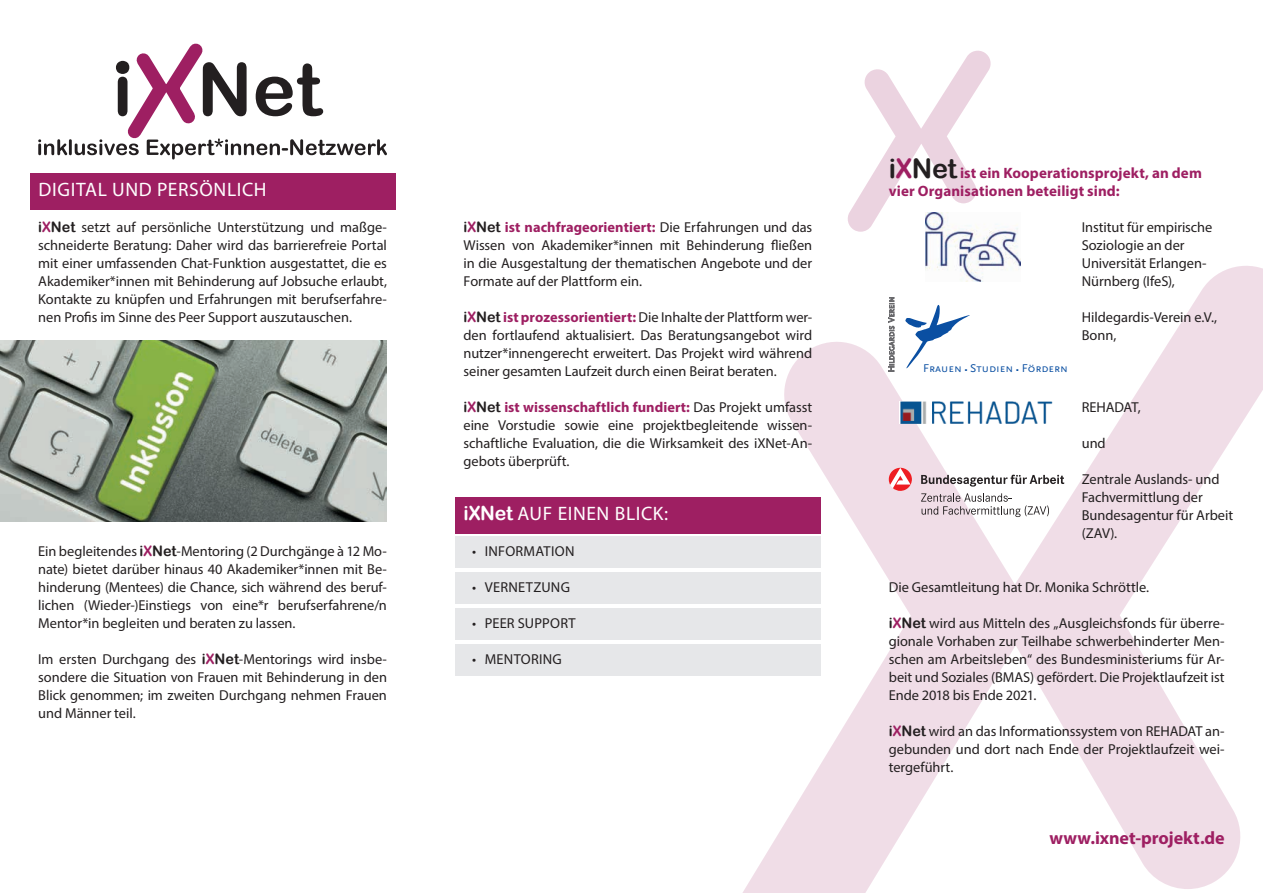
<style>
.page{position:relative;width:1263px;height:893px;background:#fff}
.page>*{position:absolute;margin:0;border:0;box-sizing:border-box;transform-origin:0 0}
.t1{font:19.5px "Myriad Pro";letter-spacing:.03em;color:#fff}
.t2{font:700 18px "Myriad Pro";letter-spacing:-.005em;color:#9e1f62}
.t3{font:700 15px/18px "Myriad Pro";letter-spacing:.005em;color:#9e1f62}
.t4{font:14.4px/18px "Myriad Pro";color:#231f20;text-align:justify}
.t5{font:14.4px "Myriad Pro";letter-spacing:.02em;color:#231f20}
.t6{font:11.7px "Scala Sans Caps";color:#0a4fa2}
.s1{font-family:"Arial Rounded MT Bold"}
.s2{font-family:"Arial Rounded MT Bold";color:#9e1f62}
.s3{font-weight:700;color:#9e1f62}
.s4{font-family:"Arial Rounded MT Bold";font-weight:400;font-size:27px;color:#231f20}
.s5{font-family:"Arial Rounded MT Bold";font-weight:400;font-size:27px}
</style>
<div class="page">
<svg style="left:847px;top:50px;width:144px;height:182px"></svg>
<svg style="left:714px;top:264px;width:549px;height:629px"></svg>
<div style="left:455px;top:497px;width:366px;height:36px;background:#9e1f62"></div>
<div style="left:455px;top:537px;width:366px;height:31px;background:#e6e7e9"></div>
<div style="left:455px;top:573px;width:366px;height:31px;background:#e6e7e9"></div>
<div style="left:455px;top:609px;width:366px;height:31px;background:#e6e7e9"></div>
<div style="left:455px;top:645px;width:366px;height:31px;background:#e6e7e9"></div>
<svg style="left:889px;top:297px;width:80px;height:75px"></svg>
<svg style="left:921px;top:475px;width:143px;height:12px"></svg>
<svg style="left:889px;top:468px;width:23px;height:23px"></svg>
<svg style="left:921px;top:493px;width:128px;height:24px"></svg>
<div style="left:30px;top:173px;width:365px;height:36px;background:#9e1f62"></div>
<img style="left:0;top:340px;width:387px;height:181px">
<svg style="left:38px;top:44px;width:349px;height:115px"></svg>
<img style="left:899px;top:402px;width:155px;height:21px">
<img style="left:926px;top:213px;width:94px;height:68px">
<h1 class="t1" style="left:38px;top:177px;width:230px">DIGITAL UND PERSÖNLICH</h1>
<p class="t4" style="left:38px;top:218px;width:350px"><span class="s1">i</span><span class="s2">X</span><span class="s1">Net</span> setzt auf persönliche Unterstützung und maßge&shy;schneiderte Beratung: Daher wird das barrierefreie Portal mit einer umfassenden Chat-Funktion ausgestattet, die es Akademiker*innen mit Behinderung auf Jobsuche erlaubt, Kontakte zu knüpfen und Erfahrungen mit berufserfahre&shy;nen Profis im Sinne des Peer Support auszutauschen.</p>
<p class="t4" style="left:38px;top:542px;width:350px">Ein begleitendes <span class="s1">i</span><span class="s2">X</span><span class="s1">Net</span>-Mentoring (2 Durchgänge à 12 Mo&shy;nate) bietet darüber hinaus 40 Akademiker*innen mit Be&shy;hinderung (Mentees) die Chance, sich während des beruf&shy;lichen (Wieder-)Einstiegs von eine*r berufserfahrene/n Mentor*in begleiten und beraten zu lassen.</p>
<p class="t4" style="left:38px;top:650px;width:350px">Im ersten Durchgang des <span class="s1">i</span><span class="s2">X</span><span class="s1">Net</span>-Mentorings wird insbe&shy;sondere die Situation von Frauen mit Behinderung in den Blick genommen; im zweiten Durchgang nehmen Frauen und Männer teil.</p>
<p class="t4" style="left:463px;top:218px;width:350px"><span class="s1">i</span><span class="s2">X</span><span class="s1">Net</span> <span class="s3">ist nachfrageorientiert:</span> Die Erfahrungen und das Wissen von Akademiker*innen mit Behinderung fließen in die Ausgestaltung der thematischen Angebote und der Formate auf der Plattform ein.</p>
<p class="t4" style="left:463px;top:308px;width:350px"><span class="s1">i</span><span class="s2">X</span><span class="s1">Net</span> <span class="s3">ist prozessorientiert:</span> Die Inhalte der Plattform wer&shy;den fortlaufend aktualisiert. Das Beratungsangebot wird nutzer*innengerecht erweitert. Das Projekt wird während seiner gesamten Laufzeit durch einen Beirat beraten.</p>
<p class="t4" style="left:463px;top:398px;width:350px"><span class="s1">i</span><span class="s2">X</span><span class="s1">Net</span> <span class="s3">ist wissenschaftlich fundiert:</span> Das Projekt umfasst eine Vorstudie sowie eine projektbegleitende wissen&shy;schaftliche Evaluation, die die Wirksamkeit des iXNet-An&shy;gebots überprüft.</p>
<h1 class="t1" style="left:463px;top:501px;width:206px"><span class="s1">iXNet</span> AUF EINEN BLICK:</h1>
<p class="t5" style="left:472px;top:542px;width:104px">• INFORMATION</p>
<p class="t5" style="left:472px;top:578px;width:100px">• VERNETZUNG</p>
<p class="t4" style="left:472px;top:614px;width:105px">• PEER SUPPORT</p>
<p class="t5" style="left:472px;top:650px;width:91px">• MENTORING</p>
<p class="t3" style="left:889px;top:163px;width:315px"><span class="s4">i</span><span class="s5">X</span><span class="s4">Net</span> ist ein Kooperationsprojekt, an dem vier Organisationen beteiligt sind:</p>
<p class="t6" style="left:923px;top:362px;width:146px">Frauen ■ Studien ■ Fördern</p>
<p class="t4" style="left:1082px;top:218px;width:132px;text-align:left">Institut für empirische<br>Soziologie an der<br>Universität Erlangen-<br>Nürnberg (IfeS),</p>
<p class="t4" style="left:1082px;top:308px;width:137px">Hildegardis-Verein e.V.,<br>Bonn,</p>
<p class="t4" style="left:1082px;top:398px;width:60px">REHADAT,</p>
<p class="t4" style="left:1082px;top:434px;width:25px">und</p>
<p class="t4" style="left:1082px;top:470px;width:153px;text-align:left">Zentrale Auslands- und<br>Fachvermittlung der<br>Bundesagentur für Arbeit (ZAV).</p>
<p class="t4" style="left:889px;top:578px;width:262px">Die Gesamtleitung hat Dr. Monika Schröttle.</p>
<p class="t4" style="left:889px;top:614px;width:337px"><span class="s1">i</span><span class="s2">X</span><span class="s1">Net</span> wird aus Mitteln des „Ausgleichsfonds für überre&shy;gionale Vorhaben zur Teilhabe schwerbehinderter Men&shy;schen am Arbeitsleben“ des Bundesministeriums für Ar&shy;beit und Soziales (BMAS) gefördert. Die Projektlaufzeit ist Ende 2018 bis Ende 2021.</p>
<p class="t4" style="left:889px;top:722px;width:337px"><span class="s1">i</span><span class="s2">X</span><span class="s1">Net</span> wird an das Informationssystem von REHADAT an&shy;gebunden und dort nach Ende der Projektlaufzeit wei&shy;tergeführt.</p>
<p class="t2" style="left:1049px;top:826px;width:177px">www.ixnet-projekt.de</p>
</div>
